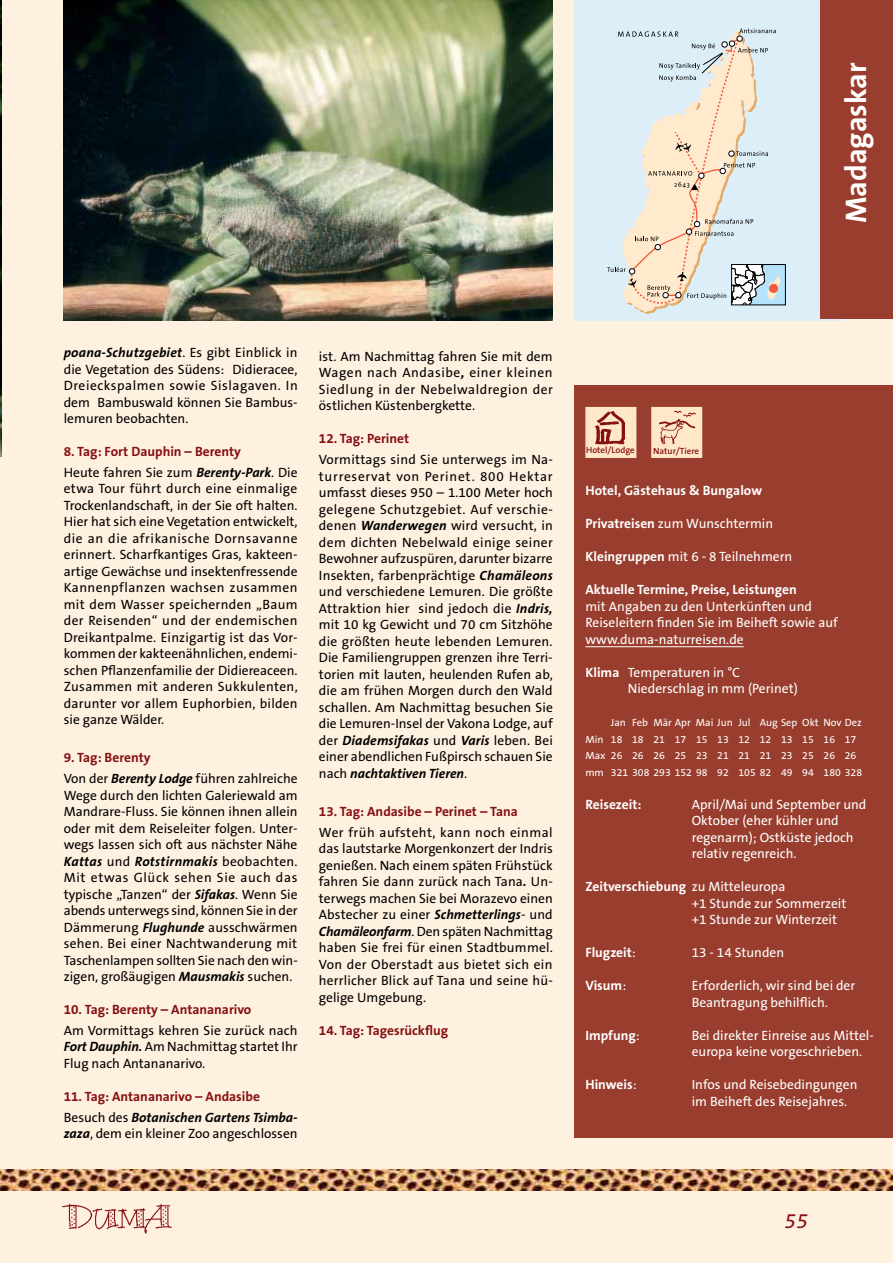
<style>
.page{position:relative;width:893px;height:1263px;background:#fff1e0}
.page>*{position:absolute;margin:0;border:0;box-sizing:border-box;transform-origin:0 0}
.t1{font:700 30px "The Sans B7";color:#fff}
.t2{font:italic 21px "The Sans B5 Plain";color:#851013}
.t3{font:13.5px/16.5px "The Sans B5 Plain";color:#000;text-align:justify}
.t4{font:13.5px/16.5px "The Sans B5 Plain";color:#fff}
.t5{font:700 13.5px/20.7px "The Sans B7";color:#851013}
.t6{font:700 13.5px "The Sans B7";color:#fff}
.t7{font:italic 700 13.5px "The Sans B7";letter-spacing:.01em;color:#000}
.t8{font:10.5px/16.5px "The Sans B5 Plain";color:#fff}
.t9{font:600 9px "The Sans B6";color:#851013}
.s1{font-family:"The Sans B5 Plain";font-weight:400;font-style:normal}
.s2{font-family:"The Sans B7";font-weight:700;font-style:italic}
.s3{font-family:"The Sans B5 Plain";font-weight:400;color:#000}
.s4{font-style:italic;color:#000}
.s5{font-family:"The Sans B7";font-weight:700}
.s6{font-family:"The Sans B5 Plain";font-weight:400}
</style>
<div class="page">
<img style="left:0;top:1169px;width:893px;height:22px">
<img style="left:62px;top:1203px;width:110px;height:31px">
<img style="left:0;top:0;width:1px;height:456px">
<img style="left:64px;top:0;width:489px;height:320px">
<div style="left:574px;top:0;width:267px;height:320px;background:#dceef7"></div>
<div style="left:732px;top:265px;width:53px;height:40px;background:#b4e3fa"></div>
<svg style="left:607px;top:29px;width:174px;height:285px;background:#e2e3de"></svg>
<div style="left:731px;top:264px;width:55px;height:41px;border:1px solid #000"></div>
<div style="left:769px;top:284px;width:9px;height:8px;background:#f15b40;border-radius:50%"></div>
<div style="left:769px;top:284px;width:9px;height:9px;border:1px solid #f15b40;border-radius:50%"></div>
<div style="left:821px;top:0;width:72px;height:319px;background:#993e2e"></div>
<div style="left:574px;top:385px;width:319px;height:753px;background:#993e2e"></div>
<hr style="left:585px;top:646px;width:159px;height:1px;background:#fff">
<div style="left:585px;top:407px;width:51px;height:51px;background:#ffe8c8"></div>
<img style="left:590px;top:409px;width:38px;height:36px">
<div style="left:651px;top:407px;width:51px;height:51px;background:#ffe8c8;border:2px solid #ffe8c8"></div>
<img style="left:658px;top:408px;width:39px;height:37px">
<h1 class="t1" style="left:840px;top:223px;width:162px;rotate:-90deg">Madagaskar</h1>
<p class="t7" style="left:64px;top:345px;width:235px">poana-Schutzgebiet<span class="s1">. Es gibt Einblick in</span></p>
<p class="t3" style="left:64px;top:361px;width:235px">die Vegetation des Südens: Didieracee, Dreieckspalmen sowie Sislagaven. In dem Bambuswald können Sie Bambus&shy;lemuren beobachten.</p>
<p class="t5" style="left:64px;top:442px;width:179px">8. Tag: Fort Dauphin – Berenty</p>
<p class="t3" style="left:64px;top:464px;width:236px">Heute fahren Sie zum <span class="s2">Berenty-Park</span>. Die etwa Tour führt durch eine einmalige Trockenlandschaft, in der Sie oft halten.<br>Hier hat sich eine Vegetation entwickelt, die an die afrikanische Dornsavanne erinnert. Scharfkantiges Gras, kakteen&shy;artige Gewächse und insektenfressende Kannenpflanzen wachsen zusammen mit dem Wasser speichernden „Baum der Reisenden“ und der endemischen Dreikantpalme. Einzigartig ist das Vor&shy;kommen der kakteenähnlichen, endemi&shy;schen Pflanzenfamilie der Didiereaceen.<br>Zusammen mit anderen Sukkulenten, darunter vor allem Euphorbien, bilden sie ganze Wälder.</p>
<p class="t5" style="left:64px;top:748px;width:88px">9. Tag: Berenty</p>
<p class="t3" style="left:64px;top:771px;width:235px">Von der <span class="s2">Berenty Lodge</span> führen zahlreiche Wege durch den lichten Galeriewald am Mandrare-Fluss. Sie können ihnen allein oder mit dem Reiseleiter folgen. Unter&shy;wegs lassen sich oft aus nächster Nähe</p>
<p class="t7" style="left:64px;top:854px;width:235px">Kattas <span class="s1">und</span> Rotstirnmakis <span class="s1">beobachten.</span></p>
<p class="t3" style="left:64px;top:870px;width:235px">Mit etwas Glück sehen Sie auch das typische „Tanzen“ der <span class="s2">Sifakas</span>. Wenn Sie abends unterwegs sind, können Sie in der Dämmerung <span class="s2">Flughunde</span> ausschwärmen sehen. Bei einer Nachtwanderung mit Taschenlampen sollten Sie nach den win&shy;zigen, großäugigen <span class="s2">Mausmakis</span> suchen.</p>
<p class="t5" style="left:64px;top:1000px;width:189px">10. Tag: Berenty – Antananarivo</p>
<p class="t3" style="left:64px;top:1022px;width:235px">Am Vormittags kehren Sie zurück nach <span class="s2">Fort Dauphin.</span> Am Nachmittag startet Ihr Flug nach Antananarivo.</p>
<p class="t5" style="left:64px;top:1086px;width:235px">11. Tag: Antananarivo – Andasibe<br><span class="s3">Besuch des</span> <span class="s4">Botanischen Gartens Tsimba-</span></p>
<p class="t3" style="left:64px;top:1126px;width:235px"><span class="s2">zaza</span>, dem ein kleiner Zoo angeschlossen</p>
<p class="t3" style="left:319px;top:348px;width:235px">ist. Am Nachmittag fahren Sie mit dem Wagen nach Andasibe<span class="s2">,</span> einer kleinen Siedlung in der Nebelwaldregion der östlichen Küstenbergkette.</p>
<p class="t5" style="left:319px;top:429px;width:92px">12. Tag: Perinet</p>
<p class="t3" style="left:319px;top:452px;width:236px">Vormittags sind Sie unterwegs im Na&shy;turreservat von Perinet. 800 Hektar umfasst dieses 950 – 1.100 Meter hoch gelegene Schutzgebiet. Auf verschie&shy;denen <span class="s2">Wanderwegen</span> wird versucht, in dem dichten Nebelwald einige seiner Bewohner aufzuspüren, darunter bizarre Insekten, farbenprächtige <span class="s2">Chamäleons </span>und verschiedene Lemuren. Die größte Attraktion hier sind jedoch die <span class="s2">Indris, </span>mit 10 kg Gewicht und 70 cm Sitzhöhe die größten heute lebenden Lemuren.<br>Die Familiengruppen grenzen ihre Terri&shy;torien mit lauten, heulenden Rufen ab, die am frühen Morgen durch den Wald schallen. Am Nachmittag besuchen Sie die Lemuren-Insel der Vakona Lodge, auf</p>
<p class="t7" style="left:319px;top:733px;width:235px"><span class="s1">der</span> Diademsifakas <span class="s1">und</span> Varis <span class="s1">leben. Bei</span></p>
<p class="t3" style="left:319px;top:749px;width:235px">einer abendlichen Fußpirsch schauen Sie</p>
<p class="t7" style="left:319px;top:766px;width:150px"><span class="s1">nach</span> nachtaktiven Tieren<span class="s1">.</span></p>
<p class="t5" style="left:319px;top:801px;width:201px">13. Tag: Andasibe – Perinet – Tana</p>
<p class="t3" style="left:319px;top:824px;width:235px">Wer früh aufsteht, kann noch einmal das lautstarke Morgenkonzert der Indris genießen. Nach einem späten Frühstück fahren Sie dann zurück nach Tana<span class="s2">.</span> Un&shy;terwegs machen Sie bei Morazevo einen Abstecher zu einer <span class="s2">Schmetterlings</span>- und <span class="s2">Chamäleonfarm</span>. Den späten Nachmittag haben Sie frei für einen Stadtbummel.<br>Von der Oberstadt aus bietet sich ein herrlicher Blick auf Tana und seine hü&shy;gelige Umgebung.</p>
<p class="t5" style="left:319px;top:1020px;width:131px">14. Tag: Tagesrückflug</p>
<p class="t9" style="left:586px;top:446px;width:50px">Hotel/Lodge</p>
<p class="t9" style="left:653px;top:446px;width:47px">Natur/Tiere</p>
<p class="t6" style="left:585px;top:483px;width:178px">Hotel, Gästehaus &amp; Bungalow</p>
<p class="t4" style="left:585px;top:516px;width:189px"><span class="s5">Privatreisen</span> zum Wunschtermin</p>
<p class="t4" style="left:585px;top:549px;width:208px"><span class="s5">Kleingruppen</span> mit 6 - 8 Teilnehmern</p>
<p class="t6" style="left:585px;top:582px;width:213px">Aktuelle Termine, Preise, Leistungen</p>
<p class="t4" style="left:585px;top:598px;width:254px">mit Angaben zu den Unterkünften und<br>Reiseleitern finden Sie im Beiheft sowie auf www.duma-naturreisen.de</p>
<p class="t4" style="left:628px;top:664px;width:171px;text-indent:-43px"><span class="s5">Klima</span> Temperaturen in °C<br>Niederschlag in mm (Perinet)</p>
<p class="t8" style="left:585px;top:715px;width:278px;text-indent:25px">Jan Feb Mär Apr Mai Jun Jul Aug Sep Okt Nov Dez Min 18 18 21 17 15 13 12 12 13 15 16 17<br>Max 26 26 26 25 23 21 21 21 23 25 26 26 mm 321 308 293 152 98 92 105 82 49 94 180 328</p>
<p class="t6" style="left:585px;top:797px;width:58px">Reisezeit:</p>
<p class="t4" style="left:692px;top:796px;width:176px">April/Mai und September und<br>Oktober (eher kühler und regenarm); Ostküste jedoch relativ regenreich.</p>
<p class="t6" style="left:585px;top:879px;width:202px">Zeitverschiebung <span class="s6">zu Mitteleuropa</span></p>
<p class="t4" style="left:692px;top:895px;width:156px">+1 Stunde zur Sommerzeit +1 Stunde zur Winterzeit</p>
<p class="t6" style="left:585px;top:945px;width:52px">Flugzeit<span class="s6">:</span></p>
<p class="t4" style="left:692px;top:945px;width:94px">13 - 14 Stunden</p>
<p class="t6" style="left:585px;top:978px;width:42px">Visum<span class="s6">:</span></p>
<p class="t4" style="left:692px;top:978px;width:165px">Erforderlich, wir sind bei der<br>Beantragung behilflich.</p>
<p class="t6" style="left:585px;top:1028px;width:56px">Impfung<span class="s6">:</span></p>
<p class="t4" style="left:692px;top:1027px;width:184px">Bei direkter Einreise aus Mittel&shy;europa keine vorgeschrieben.</p>
<p class="t6" style="left:585px;top:1077px;width:53px">Hinweis<span class="s6">:</span></p>
<p class="t4" style="left:692px;top:1077px;width:167px">Infos und Reisebedingungen im Beiheft des Reisejahres.</p>
<h2 class="t2" style="left:784px;top:1209px;width:25px">55</h2>
</div>
